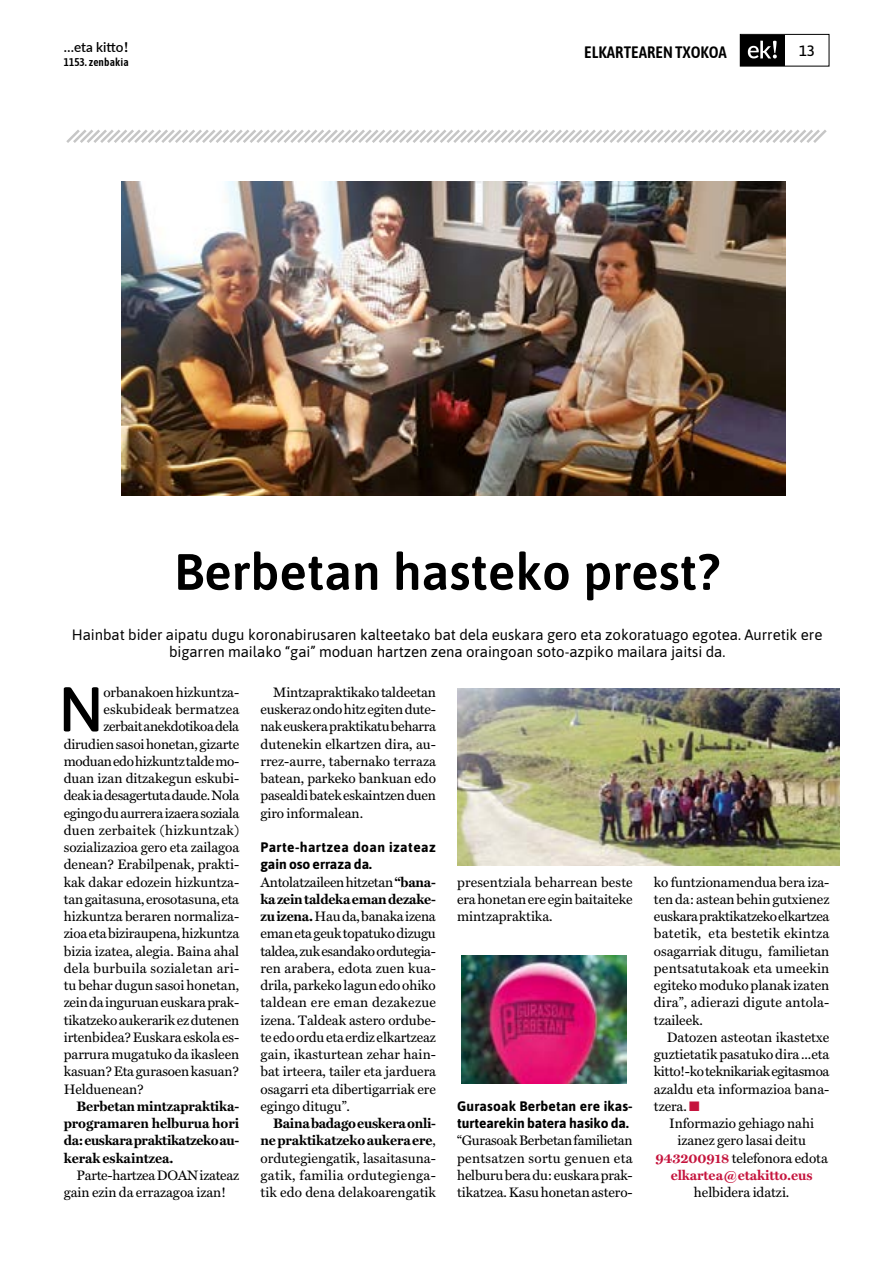
<style>
.page{position:relative;width:893px;height:1263px;background:#fff}
.page>*{position:absolute;margin:0;border:0;box-sizing:border-box;transform-origin:0 0}
.t1{font:500 63px "Asap";color:#000}
.t2{font:600 51px "Asap";color:#000}
.t3{font:600 16.5px "Asap Condensed";color:#000}
.t4{font:15px/16.5px "Asap";letter-spacing:-.005em;color:#000;text-align:center}
.t5{font:500 15px "Asap";color:#000}
.t6{font:13.8px/17.2px "Miller Text Roman";letter-spacing:-.005em;color:#000;text-align:justify}
.t7{font:700 13.8px/17.2px "Miller Text";letter-spacing:-.015em;color:#000;text-align:justify}
.t8{font:13.8px "Miller Text Roman";letter-spacing:-.03em;color:#000}
.t9{font:700 13.8px/17.2px "Asap";letter-spacing:.01em;color:#000}
.t10{font:700 13.8px/17.2px "Asap";letter-spacing:.03em;color:#000}
.t11{font:13.8px "Miller Text Roman";letter-spacing:-.025em;color:#000}
.t12{font:13.8px "Miller Text Roman";letter-spacing:.02em;color:#000}
.t13{font:13.8px "Miller Text Roman";letter-spacing:.015em;color:#000}
.t14{font:700 13.8px "Miller Text";letter-spacing:-.005em;color:#c5143d}
.t15{font:600 13.5px "Lato";color:#000}
.t16{font:600 11.25px "Asap Condensed";letter-spacing:.01em;color:#000}
.s1{font-family:"Berkshire Swash";font-weight:400}
.s2{font-family:"Miller Text";font-weight:700}
.s3{font-family:"Miller Text Roman";font-weight:400}
.s4{color:#c5143d}
.s5{font-family:"Miller Text";font-weight:700;color:#c5143d}
</style>
<div class="page">
<svg style="left:739px;top:34px;width:91px;height:33px"></svg>
<img style="left:121px;top:181px;width:664px;height:314px">
<svg style="left:66px;top:129px;width:761px;height:14px"></svg>
<img style="left:457px;top:688px;width:382px;height:177px">
<img style="left:462px;top:956px;width:165px;height:128px">
<p class="t15" style="left:64px;top:38px;width:66px">…eta kitto<span class="s1">!</span></p>
<p class="t3" style="left:584px;top:41px;width:144px">ELKARTEAREN TXOKOA</p>
<p class="t5" style="left:799px;top:40px;width:17px">13</p>
<p class="t16" style="left:64px;top:55px;width:66px">1153. zenbakia</p>
<h2 class="t2" style="left:174px;top:536px;width:547px">Berbetan hasteko prest?</h2>
<p class="t4" style="left:72px;top:626px;width:752px">Hainbat bider aipatu dugu koronabirusaren kalteetako bat dela euskara gero eta zokoratuago egotea. Aurretik ere bigarren mailako “gai” moduan hartzen zena oraingoan soto-azpiko mailara jaitsi da.</p>
<h1 class="t1" style="left:58px;top:665px;width:47px">N</h1>
<p class="t6" style="left:103px;top:683px;width:137px">orbanakoen hizkuntza-</p>
<p class="t6" style="left:103px;top:701px;width:137px">eskubideak bermatzea</p>
<p class="t8" style="left:103px;top:718px;width:137px">zerbait anekdotikoa dela</p>
<p class="t6" style="left:64px;top:735px;width:177px">dirudien sasoi honetan, gizarte</p>
<p class="t8" style="left:64px;top:753px;width:177px">moduan edo hizkuntz talde mo-</p>
<p class="t6" style="left:64px;top:770px;width:177px">duan izan ditzakegun eskubi-</p>
<p class="t8" style="left:64px;top:787px;width:177px">deak ia desagertuta daude. Nola</p>
<p class="t11" style="left:64px;top:805px;width:177px">egingo du aurrera izaera soziala</p>
<p class="t13" style="left:64px;top:822px;width:177px">duen zerbaitek (hizkuntzak)</p>
<p class="t6" style="left:64px;top:839px;width:177px">sozializazioa gero eta zailagoa</p>
<p class="t6" style="left:64px;top:856px;width:177px">denean? Erabilpenak, prakti-</p>
<p class="t6" style="left:64px;top:873px;width:177px">kak dakar edozein hizkuntza-</p>
<p class="t6" style="left:64px;top:890px;width:177px">tan gaitasuna, erosotasuna, eta</p>
<p class="t6" style="left:64px;top:908px;width:177px">hizkuntza beraren normaliza-</p>
<p class="t6" style="left:64px;top:925px;width:177px">zioa eta biziraupena, hizkuntza</p>
<p class="t6" style="left:64px;top:942px;width:177px">bizia izatea, alegia. Baina ahal</p>
<p class="t12" style="left:64px;top:960px;width:177px">dela burbuila sozialetan ari-</p>
<p class="t6" style="left:64px;top:977px;width:177px">tu behar dugun sasoi honetan,</p>
<p class="t6" style="left:64px;top:994px;width:177px">zein da inguruan euskara prak-</p>
<p class="t6" style="left:64px;top:1011px;width:177px">tikatzeko aukerarik ez dutenen</p>
<p class="t6" style="left:64px;top:1028px;width:177px">irtenbidea? Euskara eskola es-</p>
<p class="t6" style="left:64px;top:1046px;width:177px">parrura mugatuko da ikasleen</p>
<p class="t6" style="left:64px;top:1063px;width:177px">kasuan? Eta gurasoen kasuan?</p>
<p class="t6" style="left:64px;top:1080px;width:82px">Helduenean?</p>
<p class="t7" style="left:64px;top:1097px;width:177px;text-indent:13px">Berbetan mintzapraktika&shy;programaren helburua hori da: euskara praktikatzeko au&shy;kerak eskaintzea.</p>
<p class="t6" style="left:64px;top:1166px;width:177px;text-indent:13px">Parte-hartzea DOAN izateaz gain ezin da errazagoa izan!</p>
<p class="t6" style="left:260px;top:683px;width:177px;text-indent:13px">Mintzapraktikako taldeetan euskeraz ondo hitz egiten dute&shy;nak euskera praktikatu beharra dutenekin elkartzen dira, au&shy;rrez-aurre, tabernako terraza batean, parkeko bankuan edo pasealdi batek eskaintzen duen giro informalean.</p>
<p class="t10" style="left:260px;top:838px;width:177px">Parte-hartzea doan izateaz gain oso erraza da.</p>
<p class="t6" style="left:260px;top:873px;width:177px">Antolatzaileen hitzetan <span class="s2">“bana-</span></p>
<p class="t7" style="left:260px;top:890px;width:177px">ka zein taldeka eman dezake-</p>
<p class="t6" style="left:260px;top:908px;width:177px"><span class="s2">zu izena.</span> Hau da, banaka izena eman eta geuk topatuko dizugu taldea, zuk esandako ordutegia&shy;ren arabera, edota zuen kua&shy;drila, parkeko lagun edo ohiko taldean ere eman dezakezue izena. Taldeak astero ordube&shy;te edo ordu eta erdiz elkartzeaz gain, ikasturtean zehar hain&shy;bat irteera, tailer eta jarduera osagarri eta dibertigarriak ere egingo ditugu”.</p>
<p class="t7" style="left:260px;top:1115px;width:177px;text-align:right">Baina badago euskera onli&shy;ne praktikatzeko aukera ere<span class="s3">,</span></p>
<p class="t6" style="left:260px;top:1149px;width:177px">ordutegiengatik, lasaitasuna&shy;gatik, familia ordutegienga&shy;tik edo dena delakoarengatik</p>
<p class="t6" style="left:457px;top:873px;width:177px">presentziala beharrean beste era honetan ere egin baitaiteke mintzapraktika.</p>
<p class="t9" style="left:457px;top:1097px;width:177px">Gurasoak Berbetan ere ikas&shy;turtearekin batera hasiko da.</p>
<p class="t6" style="left:457px;top:1132px;width:177px">“Gurasoak Berbetan familietan pentsatzen sortu genuen eta helburu bera du: euskara prak&shy;tikatzea. Kasu honetan astero-</p>
<p class="t6" style="left:654px;top:873px;width:177px">ko funtzionamendua bera iza&shy;ten da: astean behin gutxienez euskara praktikatzeko elkartzea batetik, eta bestetik ekintza osagarriak ditugu, familietan pentsatutakoak eta umeekin egiteko moduko planak izaten dira”, adierazi digute antola&shy;tzaileek.</p>
<p class="t6" style="left:654px;top:1028px;width:177px;text-indent:13px">Datozen asteotan ikastetxe guztietatik pasatuko dira ...eta kitto!-ko teknikariak egitasmoa azaldu eta informazioa bana&shy;tzera. <span class="s4">■</span></p>
<p class="t6" style="left:655px;top:1115px;width:174px;text-align:center">Informazio gehiago nahi izanez gero lasai deitu<br><span class="s5">943200918</span> telefonora edota</p>
<p class="t14" style="left:671px;top:1167px;width:143px">elkartea@etakitto.eus</p>
<p class="t6" style="left:694px;top:1184px;width:97px">helbidera idatzi.</p>
</div>
